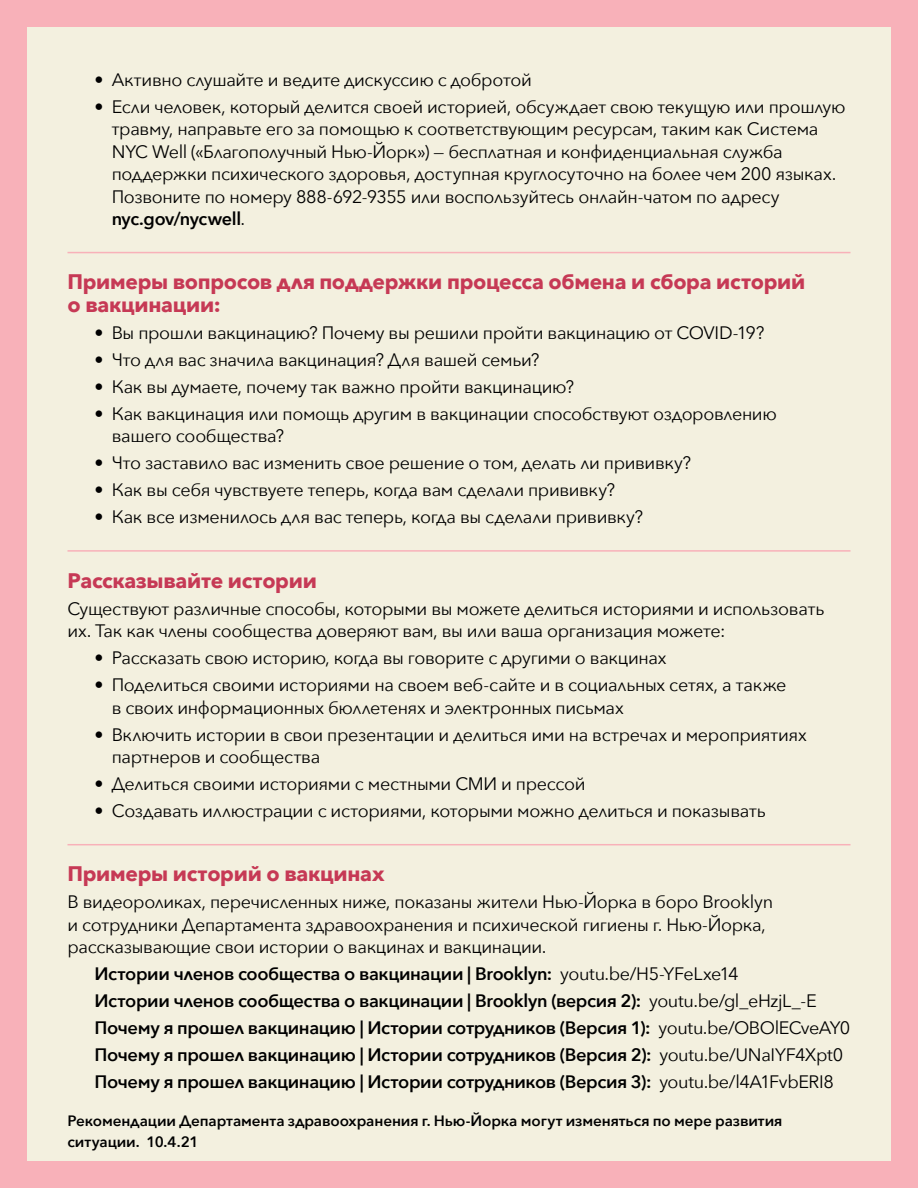
<style>
.page{position:relative;width:918px;height:1188px;background:#f8b1b9}
.page>*{position:absolute;margin:0;border:0;box-sizing:border-box;transform-origin:0 0}
.First_Bullet{font:700 21px/22.5px "Avenir Next";letter-spacing:-.015em;color:#c63955}
.First_Bullet-2{font:18px/22.5px "Avenir Next";letter-spacing:-.02em;color:#000}
.First_Bullet-3{font:600 18px "Avenir Next";letter-spacing:-.02em;color:#000}
.First_Bullet-4{font:600 15px/21px "Avenir Next";letter-spacing:-.005em;color:#000}
.s1{font-weight:600}
.s2{font-weight:400}
</style>
<div class="page">
<div style="left:27px;top:27px;width:864px;height:1134px;background:#f3f0df"></div>
<hr style="left:68px;top:252px;width:782px;height:1px;background:#f8b1b9">
<hr style="left:68px;top:550px;width:782px;height:2px;background:#f8b1b9">
<hr style="left:68px;top:844px;width:782px;height:1px;background:#f8b1b9">
<p class="First_Bullet-2" style="left:94px;top:67px;width:439px">• Активно слушайте и ведите дискуссию с добротой</p>
<p class="First_Bullet-2" style="left:112px;top:94px;width:736px;text-indent:-17px">• Если человек, который делится своей историей, обсуждает свою текущую или прошлую травму, направьте его за помощью к соответствующим ресурсам, таким как Система NYC Well («Благополучный Нью-Йорк») — бесплатная и конфиденциальная служба поддержки психического здоровья, доступная круглосуточно на более чем 200 языках.<br>Позвоните по номеру 888-692-9355 или воспользуйтесь онлайн-чатом по адресу <span class="s1">nyc.gov/nycwell</span>.</p>
<p class="First_Bullet" style="left:68px;top:270px;width:739px">Примеры вопросов для поддержки процесса обмена и сбора историй о вакцинации:</p>
<p class="First_Bullet-2" style="left:94px;top:321px;width:672px">• Вы прошли вакцинацию? Почему вы решили пройти вакцинацию от COVID-19?</p>
<p class="First_Bullet-2" style="left:94px;top:348px;width:446px">• Что для вас значила вакцинация? Для вашей семьи?</p>
<p class="First_Bullet-2" style="left:94px;top:375px;width:481px">• Как вы думаете, почему так важно пройти вакцинацию?</p>
<p class="First_Bullet-2" style="left:112px;top:402px;width:667px;text-indent:-17px">• Как вакцинация или помощь другим в вакцинации способствуют оздоровлению вашего сообщества?</p>
<p class="First_Bullet-2" style="left:94px;top:451px;width:598px">• Что заставило вас изменить свое решение о том, делать ли прививку?</p>
<p class="First_Bullet-2" style="left:94px;top:478px;width:522px">• Как вы себя чувствуете теперь, когда вам сделали прививку?</p>
<p class="First_Bullet-2" style="left:94px;top:505px;width:550px">• Как все изменилось для вас теперь, когда вы сделали прививку?</p>
<p class="First_Bullet" style="left:68px;top:569px;width:251px">Рассказывайте истории</p>
<p class="First_Bullet-2" style="left:68px;top:596px;width:759px">Существуют различные способы, которыми вы можете делиться историями и использовать их. Так как члены сообщества доверяют вам, вы или ваша организация можете:</p>
<p class="First_Bullet-2" style="left:94px;top:646px;width:574px">• Рассказать свою историю, когда вы говорите с другими о вакцинах</p>
<p class="First_Bullet-2" style="left:112px;top:673px;width:676px;text-indent:-17px">• Поделиться своими историями на своем веб-сайте и в социальных сетях, а также в своих информационных бюллетенях и электронных письмах</p>
<p class="First_Bullet-2" style="left:112px;top:722px;width:697px;text-indent:-17px">• Включить истории в свои презентации и делиться ими на встречах и мероприятиях партнеров и сообщества</p>
<p class="First_Bullet-2" style="left:94px;top:772px;width:493px">• Делиться своими историями с местными СМИ и прессой</p>
<p class="First_Bullet-2" style="left:94px;top:799px;width:673px">• Создавать иллюстрации с историями, которыми можно делиться и показывать</p>
<p class="First_Bullet" style="left:68px;top:863px;width:319px">Примеры историй о вакцинах</p>
<p class="First_Bullet-2" style="left:68px;top:890px;width:707px">В видеороликах, перечисленных ниже, показаны жители Нью-Йорка в боро Brooklyn и сотрудники Департамента здравоохранения и психической гигиены г. Нью-Йорка, рассказывающие свои истории о вакцинах и вакцинации.</p>
<p class="First_Bullet-3" style="left:94px;top:959px;width:646px">Истории членов сообщества о вакцинации | Brooklyn: <span class="s2">youtu.be/H5-YFeLxe14</span></p>
<p class="First_Bullet-3" style="left:94px;top:986px;width:724px">Истории членов сообщества о вакцинации | Brooklyn (версия 2): <span class="s2">youtu.be/gl_eHzjL_-E</span></p>
<p class="First_Bullet-3" style="left:94px;top:1013px;width:757px">Почему я прошел вакцинацию | Истории сотрудников (Версия 1): <span class="s2">youtu.be/OBOlECveAY0</span></p>
<p class="First_Bullet-3" style="left:94px;top:1040px;width:750px">Почему я прошел вакцинацию | Истории сотрудников (Версия 2): <span class="s2">youtu.be/UNaIYF4Xpt0</span></p>
<p class="First_Bullet-3" style="left:94px;top:1067px;width:741px">Почему я прошел вакцинацию | Истории сотрудников (Версия 3): <span class="s2">youtu.be/l4A1FvbERI8</span></p>
<p class="First_Bullet-4" style="left:68px;top:1110px;width:716px">Рекомендации Департамента здравоохранения г. Нью-Йорка могут изменяться по мере развития ситуации. 10.4.21</p>
</div>
